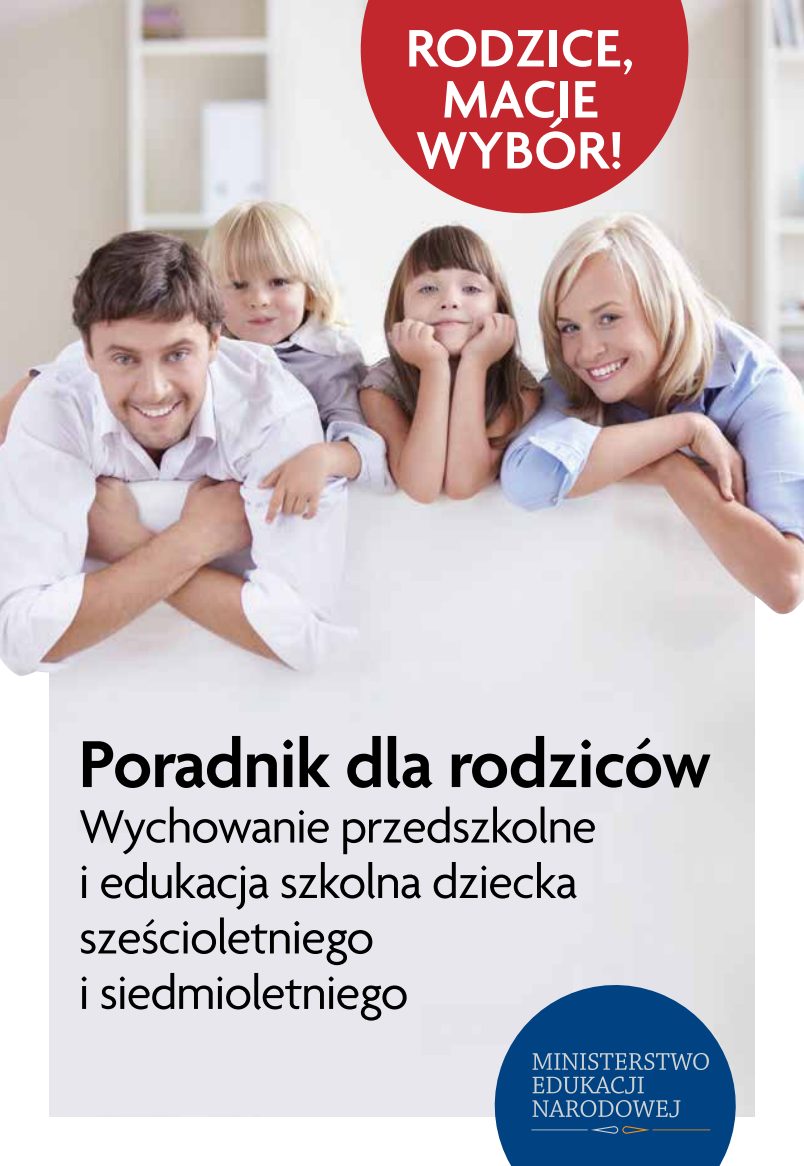
<style>
.page{position:relative;width:804px;height:1166px;background:#fff}
.page>*{position:absolute;margin:0;border:0;box-sizing:border-box;transform-origin:0 0}
.t1{font:600 71.75px "Agenda Pl";letter-spacing:-.01em;color:#000}
.t2{font:600 57.05px/51.1px "Agenda Pl";color:#fff;text-align:center}
.t3{font:50.57px/55.5px "Agenda Pl";letter-spacing:-.02em;color:#000}
</style>
<div class="page">
<img style="left:0;top:0;width:804px;height:676px">
<svg style="left:479px;top:969px;width:272px;height:197px;background:#5e85ac"></svg>
<svg style="left:361px;top:0;width:327px;height:213px;background:#c7474b"></svg>
<svg style="left:532px;top:1053px;width:177px;height:64px;background:#275d91"></svg>
<svg style="left:531px;top:1126px;width:179px;height:7px"></svg>
<p class="t2" style="left:406px;top:21px;width:229px">RODZICE,<br>MACIE<br>WYBÓR!</p>
<h1 class="t1" style="left:79px;top:720px;width:634px">Poradnik dla rodziców</h1>
<p class="t3" style="left:79px;top:797px;width:519px">Wychowanie przedszkolne i edukacja szkolna dziecka sześcioletniego<br>i siedmioletniego</p>
</div>
